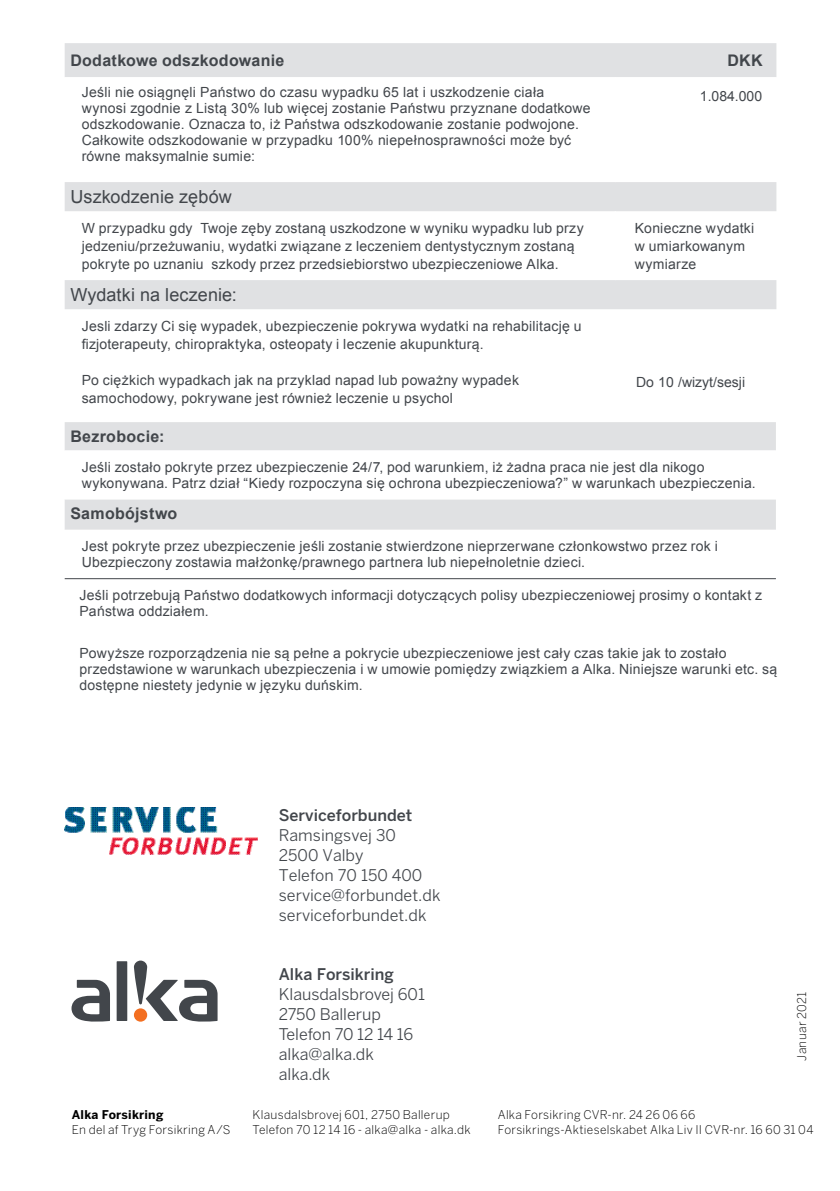
<style>
.page{position:relative;width:840px;height:1191px;background:#fff}
.page>*{position:absolute;margin:0;border:0;box-sizing:border-box;transform-origin:0 0}
.t1{font:18px "Arial";letter-spacing:.005em;color:#42464b}
.t2{font:16px/20px "Benton Sans";color:#42464b}
.t3{font:700 16px "Arial";letter-spacing:.02em;color:#42464b}
.t4{font:500 16px "Benton Sans";color:#42464b}
.t5{font:14px/16px "Arial";letter-spacing:.015em;color:#42464b}
.t6{font:300 12px/14.4px "Benton Sans";letter-spacing:.025em;color:#000}
.t7{font:700 12px "Benton Sans";letter-spacing:.02em;color:#000}
</style>
<div class="page">
<div style="left:65px;top:43px;width:711px;height:34px;background:#e0e1e3"></div>
<div style="left:65px;top:182px;width:711px;height:29px;background:#e0e1e3"></div>
<div style="left:65px;top:280px;width:711px;height:29px;background:#e0e1e3"></div>
<div style="left:65px;top:422px;width:710px;height:28px;background:#e0e1e3"></div>
<div style="left:65px;top:499px;width:710px;height:31px;background:#e0e1e3"></div>
<hr style="left:65px;top:578px;width:710px;height:1px;background:#42464b">
<div style="left:117px;top:961px;width:10px;height:60px;background:#42464b"></div>
<svg style="left:71px;top:979px;width:39px;height:43px"></svg>
<svg style="left:134px;top:960px;width:83px;height:62px"></svg>
<img style="left:65px;top:807px;width:192px;height:48px">
<p class="t3" style="left:70px;top:50px;width:215px">Dodatkowe odszkodowanie</p>
<p class="t3" style="left:727px;top:50px;width:37px">DKK</p>
<p class="t5" style="left:82px;top:84px;width:510px">Jeśli nie osiągnęli Państwo do czasu wypadku 65 lat i uszkodzenie ciała wynosi zgodnie z Listą 30% lub więcej zostanie Państwu przyznane dodatkowe odszkodowanie. Oznacza to, iż Państwa odszkodowanie zostanie podwojone.<br>Całkowite odszkodowanie w przypadku 100% niepełnosprawności może być równe maksymalnie sumie:</p>
<p class="t5" style="left:699px;top:88px;width:64px">1.084.000</p>
<p class="t1" style="left:70px;top:185px;width:163px">Uszkodzenie zębów</p>
<p class="t5" style="left:82px;top:219px;width:503px;line-height:18px">W przypadku gdy Twoje zęby zostaną uszkodzone w wyniku wypadku lub przy jedzeniu/przeżuwaniu, wydatki związane z leczeniem dentystycznym zostaną pokryte po uznaniu szkody przez przedsiebiorstwo ubezpieczeniowe Alka.</p>
<p class="t5" style="left:634px;top:219px;width:121px;line-height:18px">Konieczne wydatki w umiarkowanym wymiarze</p>
<p class="t1" style="left:70px;top:283px;width:168px">Wydatki na leczenie:</p>
<p class="t5" style="left:82px;top:317px;width:501px;line-height:18px">Jesli zdarzy Ci się wypadek, ubezpieczenie pokrywa wydatki na rehabilitację u fizjoterapeuty, chiropraktyka, osteopaty i leczenie akupunkturą.</p>
<p class="t5" style="left:82px;top:371px;width:438px;line-height:18px">Po ciężkich wypadkach jak na przyklad napad lub poważny wypadek samochodowy, pokrywane jest również leczenie u psychol</p>
<p class="t5" style="left:635px;top:374px;width:110px">Do 10 /wizyt/sesji</p>
<p class="t3" style="left:70px;top:425px;width:96px">Bezrobocie:</p>
<p class="t5" style="left:82px;top:459px;width:675px">Jeśli zostało pokryte przez ubezpieczenie 24/7, pod warunkiem, iż żadna praca nie jest dla nikogo wykonywana. Patrz dział “Kiedy rozpoczyna się ochrona ubezpieczeniowa?” w warunkach ubezpieczenia.</p>
<p class="t3" style="left:70px;top:503px;width:108px">Samobójstwo</p>
<p class="t5" style="left:82px;top:538px;width:637px">Jest pokryte przez ubezpieczenie jeśli zostanie stwierdzone nieprzerwane członkowstwo przez rok i<br>Ubezpieczony zostawia małżonkę/prawnego partnera lub niepełnoletnie dzieci.</p>
<p class="t5" style="left:79px;top:587px;width:683px">Jeśli potrzebują Państwo dodatkowych informacji dotyczących polisy ubezpieczeniowej prosimy o kontakt z<br>Państwa oddziałem.</p>
<p class="t5" style="left:79px;top:645px;width:699px">Powyższe rozporządzenia nie są pełne a pokrycie ubezpieczeniowe jest cały czas takie jak to zostało przedstawione w warunkach ubezpieczenia i w umowie pomiędzy związkiem a Alka. Niniejsze warunki etc. są dostępne niestety jedynie w języku duńskim.</p>
<p class="t7" style="left:72px;top:1107px;width:93px">Alka Forsikring</p>
<p class="t6" style="left:72px;top:1121px;width:160px">En del af Tryg Forsikring A/S</p>
<p class="t4" style="left:279px;top:805px;width:135px">Serviceforbundet</p>
<p class="t2" style="left:279px;top:825px;width:163px">Ramsingsvej 30<br>2500 Valby<br>Telefon 70 150 400 service@forbundet.dk serviceforbundet.dk</p>
<p class="t4" style="left:279px;top:964px;width:117px">Alka Forsikring</p>
<p class="t2" style="left:279px;top:984px;width:147px">Klausdalsbrovej 601<br>2750 Ballerup<br>Telefon 70 12 14 16 alka@alka.dk alka.dk</p>
<p class="t6" style="left:252px;top:1107px;width:220px">Klausdalsbrovej 601, 2750 Ballerup<br>Telefon 70 12 14 16 - alka@alka - alka.dk</p>
<p class="t6" style="left:794px;top:1060px;width:70px;rotate:-90deg">Januar 2021</p>
<p class="t6" style="left:497px;top:1107px;width:317px">Alka Forsikring CVR-nr. 24 26 06 66<br>Forsikrings-Aktieselskabet Alka Liv II CVR-nr. 16 60 31 04</p>
</div>
